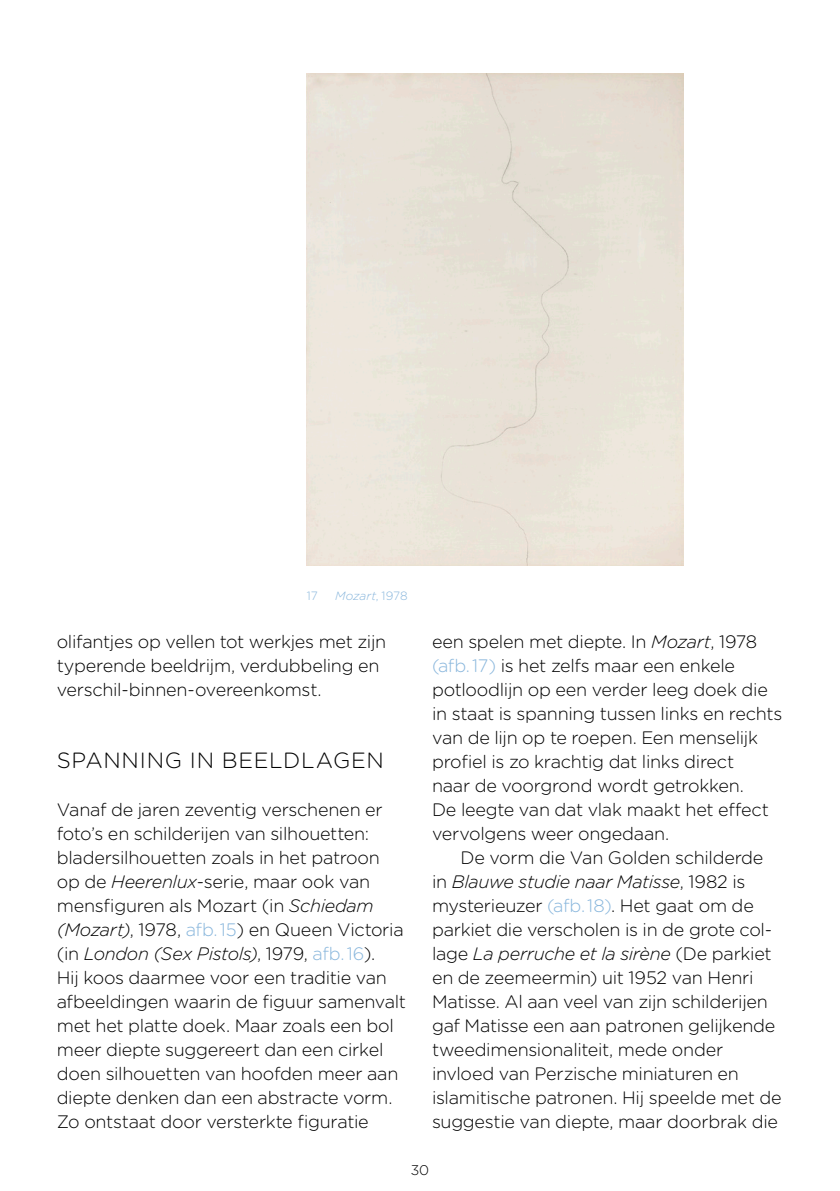
<style>
.page{position:relative;width:840px;height:1191px;background:#fff}
.page>*{position:absolute;margin:0;border:0;box-sizing:border-box;transform-origin:0 0}
.kopje{font:300 22px "Gotham Rounded";letter-spacing:.035em;color:#000}
.plat{font:300 18px/24px "Gotham Rounded";letter-spacing:-.015em;color:#000}
.t1{font:300 14px "Gotham Rounded";color:#000}
.bijschrift{font:italic 300 12px "Gotham Rounded";letter-spacing:-.005em;color:#88b6dc}
.bijschrift-2{font:300 12px "Gotham Rounded";color:#88b6dc}
.s1{font-style:normal}
.s2{font-style:italic}
.s3{color:#88b6dc}
</style>
<div class="page">
<p class="bijschrift-2" style="left:307px;top:588px;width:13px">17</p>
<p class="bijschrift" style="left:335px;top:588px;width:74px">Mozart<span class="s1">, 1978</span></p>
<p class="plat" style="left:57px;top:629px;width:331px">olifantjes op vellen tot werkjes met zijn typerende beeldrijm, verdubbeling en verschil-binnen-overeenkomst.</p>
<p class="kopje" style="left:57px;top:746px;width:328px">SPANNING IN BEELDLAGEN</p>
<p class="plat" style="left:57px;top:797px;width:350px">Vanaf de jaren zeventig verschenen er foto’s en schilderijen van silhouetten: bladersilhouetten zoals in het patroon op de <span class="s2">Heerenlux</span>-serie, maar ook van mensfiguren als Mozart (in <span class="s2">Schiedam (Mozart)</span>, 1978, <span class="s3">afb.15</span>) en Queen Victoria (in <span class="s2">London (Sex Pistols)</span>, 1979, <span class="s3">afb.16</span>).<br>Hij koos daarmee voor een traditie van afbeeldingen waarin de figuur samenvalt met het platte doek. Maar zoals een bol meer diepte suggereert dan een cirkel doen silhouetten van hoofden meer aan diepte denken dan een abstracte vorm.<br>Zo ontstaat door versterkte figuratie</p>
<p class="plat" style="left:432px;top:629px;width:352px">een spelen met diepte. In <span class="s2">Mozart</span>, 1978 <span class="s3">(afb.17)</span> is het zelfs maar een enkele potloodlijn op een verder leeg doek die in staat is spanning tussen links en rechts van de lijn op te roepen. Een menselijk profiel is zo krachtig dat links direct<br>naar de voorgrond wordt getrokken.<br>De leegte van dat vlak maakt het effect vervolgens weer ongedaan.</p>
<p class="plat" style="left:432px;top:845px;width:351px;text-indent:28px">De vorm die Van Golden schilderde in <span class="s2">Blauwe studie naar Matisse</span>, 1982 is mysterieuzer <span class="s3">(afb.18)</span>. Het gaat om de parkiet die verscholen is in de grote col&shy;lage <span class="s2">La perruche et la sirène</span> (De parkiet en de zeemeermin) uit 1952 van Henri Matisse. Al aan veel van zijn schilderijen gaf Matisse een aan patronen gelijkende tweedimensionaliteit, mede onder invloed van Perzische miniaturen en islamitische patronen. Hij speelde met de suggestie van diepte, maar doorbrak die</p>
<p class="t1" style="left:410px;top:1161px;width:20px">30</p>
</div>
